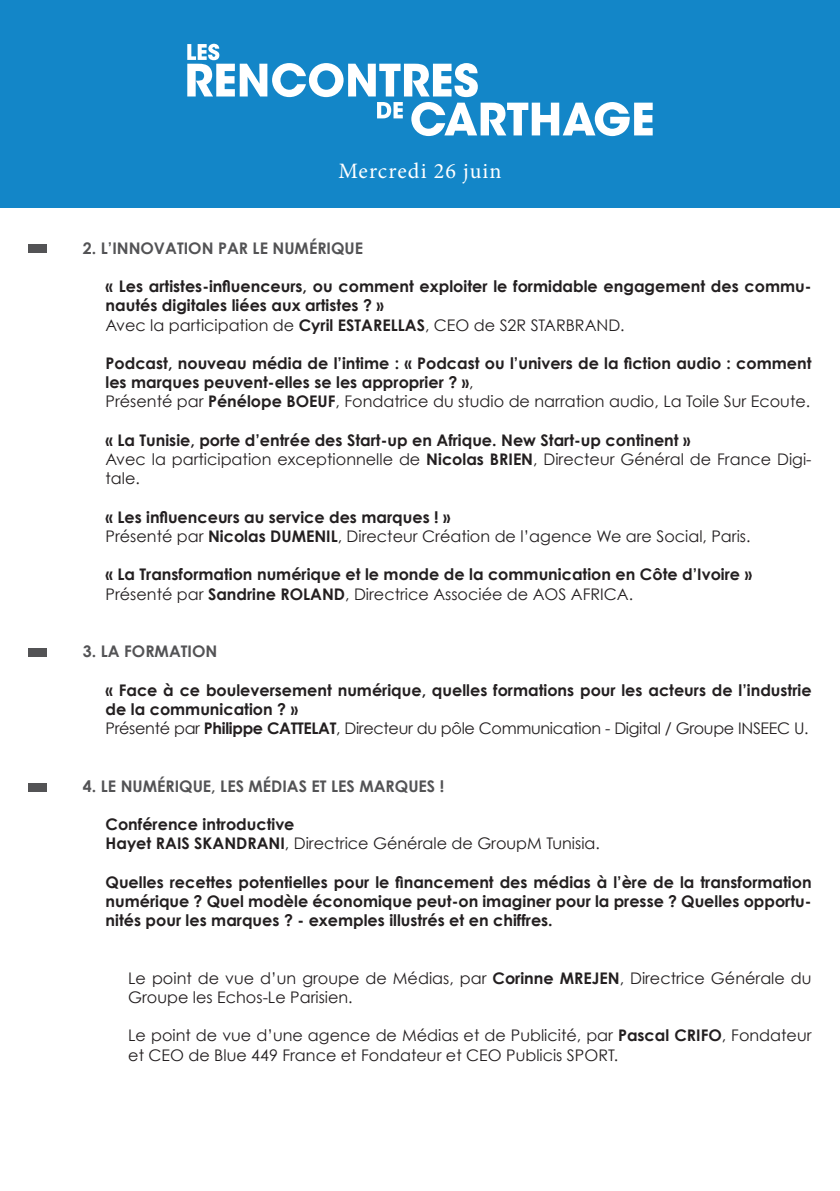
<style>
.page{position:relative;width:840px;height:1191px;background:#fff}
.page>*{position:absolute;margin:0;border:0;box-sizing:border-box;transform-origin:0 0}
.t1{font:22px "Minion Pro";letter-spacing:.05em;color:#fff}
.t2{font:700 16px/19.2px "Century Gothic";color:#231f20}
.t3{font:16px/19.2px "Century Gothic";color:#231f20}
.t4{font:700 16px "Century Gothic";color:#535355}
.s1{font-weight:400}
.s2{font-weight:700}
</style>
<div class="page">
<div style="left:0;top:0;width:839px;height:208px;background:#1386c8"></div>
<svg style="left:187px;top:44px;width:465px;height:92px"></svg>
<div style="left:28px;top:244px;width:19px;height:8px;background:#535355"></div>
<div style="left:28px;top:648px;width:19px;height:8px;background:#535355"></div>
<div style="left:28px;top:783px;width:19px;height:9px;background:#535355"></div>
<h1 class="t1" style="left:338px;top:156px;width:165px">Mercredi 26 juin</h1>
<p class="t4" style="left:83px;top:238px;width:146px">2. L’innovation par</p>
<p class="t4" style="left:252px;top:238px;width:33px">le num</p>
<p class="t4" style="left:309px;top:238px;width:56px">érique</p>
<p class="t2" style="left:105px;top:276px;width:707px">« Les artistes-influenceurs, ou comment exploiter le formidable engagement des commu&shy;nautés digitales liées aux artistes ? »<br><span class="s1">Avec la participation de</span> Cyril ESTARELLAS<span class="s1">, CEO de S2R STARBRAND.</span></p>
<p class="t2" style="left:105px;top:353px;width:707px">Podcast, nouveau média de l’intime : « Podcast ou l’univers de la fiction audio : comment les marques peuvent-elles se les approprier ? »<span class="s1">,<br>Présenté par</span> Pénélope BOEUF<span class="s1">, Fondatrice du studio de narration audio, La Toile Sur Ecoute.</span></p>
<p class="t2" style="left:105px;top:430px;width:707px">« La Tunisie, porte d’entrée des Start-up en Afrique. New Start-up continent »<br><span class="s1">Avec la participation exceptionnelle de</span> Nicolas BRIEN<span class="s1">, Directeur Général de France Digi&shy;tale.</span></p>
<p class="t3" style="left:105px;top:507px;width:646px"><span class="s2">« Les influenceurs au service des marques ! »<br></span>Présenté par <span class="s2">Nicolas DUMENIL</span>, Directeur Création de l’agence We are Social, Paris.</p>
<p class="t2" style="left:105px;top:564px;width:647px">« La Transformation numérique et le monde de la communication en Côte d’Ivoire »<br><span class="s1">Présenté par</span> Sandrine ROLAND<span class="s1">, Directrice Associée de AOS AFRICA.</span></p>
<p class="t4" style="left:83px;top:641px;width:75px">3. La forma</p>
<p class="t4" style="left:181px;top:641px;width:35px">tion</p>
<p class="t2" style="left:105px;top:680px;width:707px">« Face à ce bouleversement numérique, quelles formations pour les acteurs de l’industrie de la communication ? »<br><span class="s1">Présenté par</span> Philippe CATTELAT<span class="s1">, Directeur du pôle Communication - Digital / Groupe INSEEC U.</span></p>
<p class="t4" style="left:83px;top:775px;width:362px">4. Le numérique, les médias et les marques !</p>
<p class="t2" style="left:105px;top:814px;width:495px">Conférence introductive<br>Hayet RAIS SKANDRANI<span class="s1">, Directrice Générale de GroupM Tunisia.</span></p>
<p class="t2" style="left:105px;top:872px;width:707px;text-align:justify">Quelles recettes potentielles pour le financement des médias à l’ère de la transformation numérique ? Quel modèle économique peut-on imaginer pour la presse ? Quelles opportu&shy;nités pour les marques ? - exemples illustrés et en chiffres.</p>
<p class="t3" style="left:128px;top:968px;width:684px">Le point de vue d’un groupe de Médias, par <span class="s2">Corinne MREJEN</span>, Directrice Générale du<br>Groupe les Echos-Le Parisien.</p>
<p class="t3" style="left:128px;top:1025px;width:684px">Le point de vue d’une agence de Médias et de Publicité, par <span class="s2">Pascal CRIFO</span>, Fondateur et CEO de Blue 449 France et Fondateur et CEO Publicis SPORT.</p>
</div>
